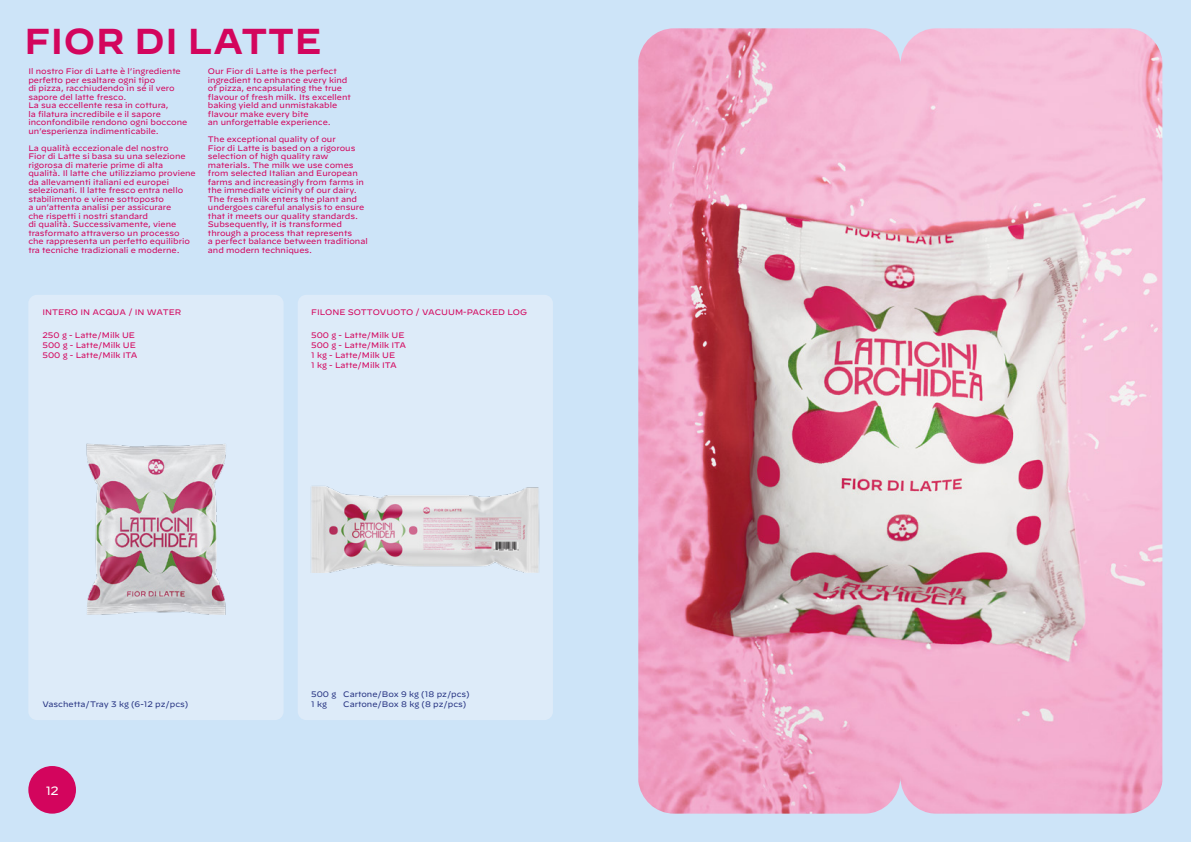
<style>
.page{position:relative;width:1191px;height:842px;background:#cde4f8}
.page>*{position:absolute;margin:0;border:0;box-sizing:border-box;transform-origin:0 0}
.t1{font:600 36px "Decimal";color:#d3055d}
.t2{font:12px "Decimal";color:#fff}
.t3{font:8px/8.5px "Decimal";color:#d3055d}
.t4{font:8px/10px "Decimal";color:#283583}
</style>
<div class="page">
<div style="left:28px;top:295px;width:255px;height:425px;background:#ddebf9;border-radius:9px"></div>
<div style="left:298px;top:295px;width:255px;height:425px;background:#ddebf9;border-radius:9px"></div>
<div style="left:28px;top:766px;width:48px;height:48px;background:#d3055d;border-radius:50%"></div>
<img style="left:86px;top:443px;width:140px;height:171px">
<img style="left:311px;top:486px;width:229px;height:87px">
<img style="left:638px;top:28px;width:524px;height:786px">
<h1 class="t1" style="left:24px;top:7px;width:299px">FIOR DI LATTE</h1>
<p class="t3" style="left:28px;top:67px;width:160px">Il nostro Fior di Latte è l’ingrediente perfetto per esaltare ogni tipo<br>di pizza, racchiudendo in sé il vero sapore del latte fresco.<br>La sua eccellente resa in cottura,<br>la filatura incredibile e il sapore inconfondibile rendono ogni boccone un’esperienza indimenticabile.</p>
<p class="t3" style="left:28px;top:144px;width:169px">La qualità eccezionale del nostro<br>Fior di Latte si basa su una selezione rigorosa di materie prime di alta qualità. Il latte che utilizziamo proviene da allevamenti italiani ed europei selezionati. Il latte fresco entra nello stabilimento e viene sottoposto<br>a un’attenta analisi per assicurare<br>che rispetti i nostri standard<br>di qualità. Successivamente, viene trasformato attraverso un processo che rappresenta un perfetto equilibrio tra tecniche tradizionali e moderne.</p>
<p class="t3" style="left:208px;top:67px;width:144px">Our Fior di Latte is the perfect ingredient to enhance every kind of pizza, encapsulating the true flavour of fresh milk. Its excellent baking yield and unmistakable flavour make every bite<br>an unforgettable experience.</p>
<p class="t3" style="left:208px;top:135px;width:161px">The exceptional quality of our<br>Fior di Latte is based on a rigorous selection of high quality raw materials. The milk we use comes from selected Italian and European farms and increasingly from farms in the immediate vicinity of our dairy.<br>The fresh milk enters the plant and undergoes careful analysis to ensure that it meets our quality standards.<br>Subsequently, it is transformed through a process that represents<br>a perfect balance between traditional and modern techniques.</p>
<p class="t3" style="left:43px;top:308px;width:140px">INTERO IN ACQUA / IN WATER</p>
<p class="t3" style="left:311px;top:308px;width:217px">FILONE SOTTOVUOTO / VACUUM-PACKED LOG</p>
<p class="t3" style="left:43px;top:330px;width:97px;line-height:10px">250 g - Latte/Milk UE<br>500 g - Latte/Milk UE<br>500 g - Latte/Milk ITA</p>
<p class="t3" style="left:311px;top:330px;width:97px;line-height:10px">500 g - Latte/Milk UE<br>500 g - Latte/Milk ITA<br>1 kg - Latte/Milk UE<br>1 kg - Latte/Milk ITA</p>
<p class="t4" style="left:43px;top:699px;width:147px">Vaschetta/Tray 3 kg (6-12 pz/pcs)</p>
<p class="t4" style="left:311px;top:689px;width:27px">500 g<br>1 kg</p>
<p class="t4" style="left:343px;top:689px;width:128px">Cartone/Box 9 kg (18 pz/pcs)<br>Cartone/Box 8 kg (8 pz/pcs)</p>
<h2 class="t2" style="left:46px;top:783px;width:14px">12</h2>
</div>
